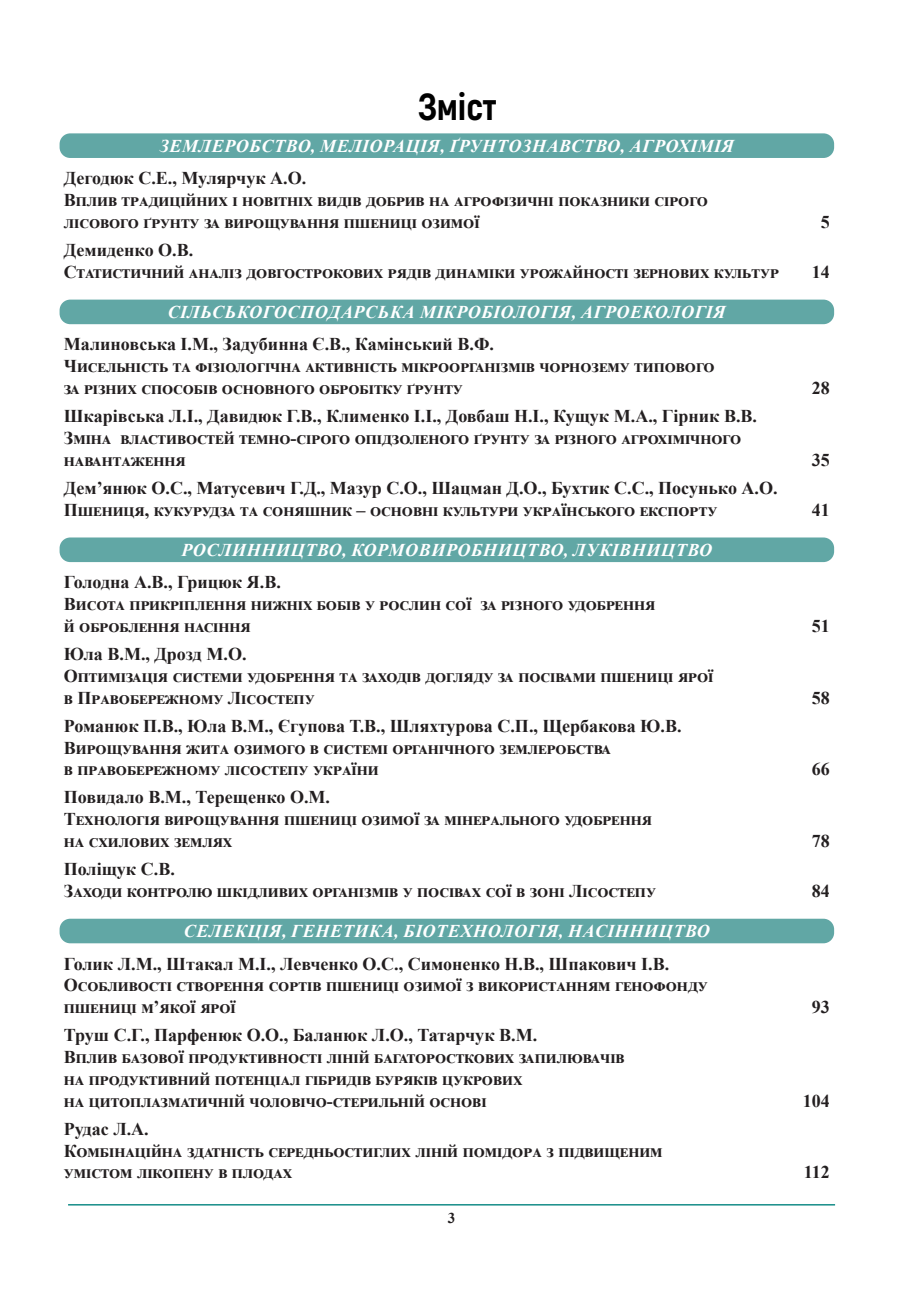
<style>
.page{position:relative;width:915px;height:1306px;background:#fff}
.page>*{position:absolute;margin:0;border:0;box-sizing:border-box;transform-origin:0 0}
.t1{font:800 37.5px "Akrobat";color:#000}
.t2{font:700 18px/21.8px "Times New Roman";letter-spacing:.01em;color:#231f20}
.t3{font:italic 700 18px "Times New Roman";letter-spacing:.035em;color:#fff}
.t4{font:700 18px/21.8px "Times New Roman";letter-spacing:.03em;color:#231f20}
.t5{font:700 15px "Times New Roman";color:#231f20}
</style>
<div class="page">
<hr style="left:68px;top:1203px;width:766px;height:2px;background:#168d88">
<div style="left:60px;top:133px;width:773px;height:25px;background:#61a7a5;border-radius:11px"></div>
<div style="left:60px;top:299px;width:773px;height:25px;background:#61a7a5;border-radius:11px"></div>
<div style="left:60px;top:537px;width:773px;height:25px;background:#61a7a5;border-radius:11px"></div>
<div style="left:60px;top:918px;width:773px;height:25px;background:#61a7a5;border-radius:11px"></div>
<h1 class="t1" style="left:418px;top:83px;width:80px">Зміст</h1>
<p class="t3" style="left:160px;top:133px;width:575px">ЗЕМЛЕРОБСТВО, МЕЛІОРАЦІЯ, ҐРУНТОЗНАВСТВО, АГРОХІМІЯ</p>
<p class="t2" style="left:64px;top:167px;width:645px">Дегодюк С.Е., Мулярчук А.О.<br>Вплив традиційних і новітніх видів добрив на агрофізичні показники сірого лісового ґрунту за вирощування пшениці озимої</p>
<p class="t2" style="left:64px;top:238px;width:716px">Демиденко О.В.<br>Статистичний аналіз довгострокових рядів динаміки урожайності зернових культур</p>
<p class="t3" style="left:168px;top:299px;width:559px">СІЛЬСЬКОГОСПОДАРСЬКА МІКРОБІОЛОГІЯ, АГРОЕКОЛОГІЯ</p>
<p class="t2" style="left:64px;top:333px;width:652px">Малиновська І.М., Задубинна Є.В., Камінський В.Ф.<br>Чисельність та фізіологічна активність мікроорганізмів чорнозему типового за різних способів основного обробітку ґрунту</p>
<p class="t2" style="left:64px;top:404px;width:694px">Шкарівська Л.І., Давидюк Г.В., Клименко І.І., Довбаш Н.І., Кущук М.А., Гірник В.В.<br>Зміна властивостей темно-сірого опідзоленого ґрунту за різного агрохімічного навантаження</p>
<p class="t2" style="left:64px;top:476px;width:715px">Дем’янюк О.С., Матусевич Г.Д., Мазур С.О., Шацман Д.О., Бухтик С.С., Посунько А.О.<br>Пшениця, кукурудза та соняшник – основні культури українського експорту</p>
<p class="t3" style="left:181px;top:537px;width:532px">РОСЛИННИЦТВО, КОРМОВИРОБНИЦТВО, ЛУКІВНИЦТВО</p>
<p class="t2" style="left:64px;top:571px;width:592px">Голодна А.В., Грицюк Я.В.<br>Висота прикріплення нижніх бобів у рослин сої за різного удобрення й оброблення насіння</p>
<p class="t2" style="left:64px;top:642px;width:650px">Юла В.М., Дрозд М.О.<br>Оптимізація системи удобрення та заходів догляду за посівами пшениці ярої в Правобережному Лісостепу</p>
<p class="t2" style="left:64px;top:714px;width:619px">Романюк П.В., Юла В.М., Єгупова Т.В., Шляхтурова С.П., Щербакова Ю.В.<br>Вирощування жита озимого в системі органічного землеробства<br>в правобережному лісостепу україни</p>
<p class="t2" style="left:64px;top:786px;width:589px">Повидало В.М., Терещенко О.М.<br>Технологія вирощування пшениці озимої за мінерального удобрення на схилових землях</p>
<p class="t2" style="left:64px;top:857px;width:592px">Поліщук С.В.<br>Заходи контролю шкідливих організмів у посівах сої в зоні Лісостепу</p>
<p class="t3" style="left:184px;top:918px;width:527px">СЕЛЕКЦІЯ, ГЕНЕТИКА, БІОТЕХНОЛОГІЯ, НАСІННИЦТВО</p>
<p class="t2" style="left:64px;top:952px;width:644px">Голик Л.М., Штакал М.І., Левченко О.С., Симоненко Н.В., Шпакович І.В.<br>Особливості створення сортів пшениці озимої з використанням генофонду пшениці м’якої ярої</p>
<p class="t2" style="left:64px;top:1023px;width:562px">Труш С.Г., Парфенюк О.О., Баланюк Л.О., Татарчук В.М.<br>Вплив базової продуктивності ліній багаторосткових запилювачів на продуктивний потенціал гібридів буряків цукрових<br>на цитоплазматичній чоловічо-стерильній основі</p>
<p class="t4" style="left:64px;top:1117px;width:600px">Рудас Л.А.<br>Комбінаційна здатність середньостиглих ліній помідора з підвищеним умістом лікопену в плодах</p>
<p class="t5" style="left:447px;top:1206px;width:9px">3</p>
<p class="t2" style="left:820px;top:210px;width:10px">5</p>
<p class="t2" style="left:811px;top:260px;width:19px">14</p>
<p class="t2" style="left:811px;top:376px;width:19px">28</p>
<p class="t2" style="left:811px;top:448px;width:19px">35</p>
<p class="t2" style="left:811px;top:498px;width:19px">41</p>
<p class="t2" style="left:811px;top:614px;width:19px">51</p>
<p class="t2" style="left:811px;top:686px;width:19px">58</p>
<p class="t2" style="left:811px;top:758px;width:19px">66</p>
<p class="t2" style="left:811px;top:829px;width:19px">78</p>
<p class="t2" style="left:811px;top:879px;width:19px">84</p>
<p class="t2" style="left:811px;top:995px;width:19px">93</p>
<p class="t2" style="left:802px;top:1089px;width:28px">104</p>
<p class="t2" style="left:803px;top:1160px;width:28px">112</p>
</div>
